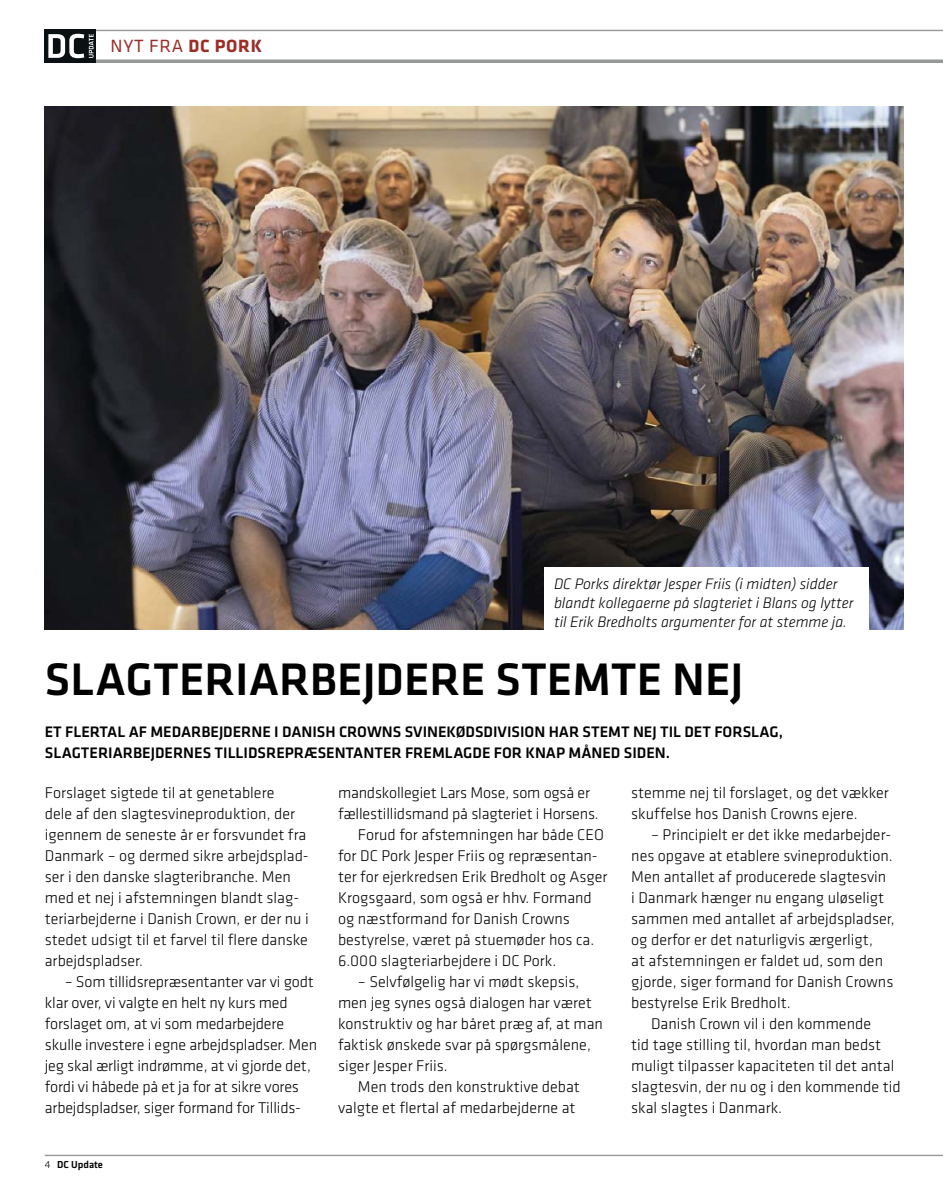
<style>
.page{position:relative;width:943px;height:1191px;background:#fff}
.page>*{position:absolute;margin:0;border:0;box-sizing:border-box;transform-origin:0 0}
.t1{font:500 47.25px "Klavika";color:#000}
.t2{font:18.38px "Klavika";letter-spacing:.04em;color:#9b2f28}
.t3{font:300 16.1px/21px "Klavika";color:#000}
.t4{font:500 15.75px/21px "Klavika";color:#000}
.t5{font:italic 300 15.75px/19.2px "Klavika";color:#000}
.t6{font:500 10.5px "Klavika";color:#000}
.s1{font-weight:700}
.s2{font-weight:300}
</style>
<div class="page">
<hr style="left:45px;top:1154px;width:897px;height:2px;background:#979898">
<hr style="left:45px;top:30px;width:897px;height:1px;background:#979898">
<hr style="left:45px;top:60px;width:897px;height:3px;background:#979898">
<div style="left:45px;top:30px;width:51px;height:33px;background:#0b1013"></div>
<svg style="left:48px;top:34px;width:46px;height:24px"></svg>
<img style="left:45px;top:107px;width:858px;height:522px">
<div style="left:544px;top:567px;width:324px;height:76px;background:#fff"></div>
<p class="t2" style="left:111px;top:38px;width:153px">NYT FRA <span class="s1">DC PORK</span></p>
<p class="t5" style="left:554px;top:575px;width:301px">DC Porks direktør Jesper Friis (i midten) sidder blandt kollegaerne på slagteriet i Blans og lytter til Erik Bredholts argumenter for at stemme ja.</p>
<h1 class="t1" style="left:45px;top:662px;width:700px">SLAGTERIARBEJDERE STEMTE NEJ</h1>
<p class="t4" style="left:45px;top:723px;width:739px">ET FLERTAL AF MEDARBEJDERNE I DANISH CROWNS SVINEKØDSDIVISION HAR STEMT NEJ TIL DET FORSLAG,<br>SLAGTERIARBEJDERNES TILLIDSREPRÆSENTANTER FREMLAGDE FOR KNAP MÅNED SIDEN.</p>
<p class="t3" style="left:45px;top:784px;width:265px">Forslaget sigtede til at genetablere<br>dele af den slagtesvineproduktion, der igennem de seneste år er forsvundet fra Danmark – og dermed sikre arbejdsplad&shy;ser i den danske slagteribranche. Men med et nej i afstemningen blandt slag&shy;teriarbejderne i Danish Crown, er der nu i stedet udsigt til et farvel til flere danske arbejdspladser.</p>
<p class="t3" style="left:45px;top:973px;width:274px;text-indent:20px">– Som tillidsrepræsentanter var vi godt klar over, vi valgte en helt ny kurs med forslaget om, at vi som medarbejdere skulle investere i egne arbejdspladser. Men jeg skal ærligt indrømme, at vi gjorde det, fordi vi håbede på et ja for at sikre vores arbejdspladser, siger formand for Tillids-</p>
<p class="t3" style="left:631px;top:784px;width:259px">stemme nej til forslaget, og det vækker skuffelse hos Danish Crowns ejere.</p>
<p class="t3" style="left:631px;top:826px;width:265px;text-indent:20px">– Principielt er det ikke medarbejder&shy;nes opgave at etablere svineproduktion.<br>Men antallet af producerede slagtesvin<br>i Danmark hænger nu engang uløseligt sammen med antallet af arbejdspladser, og derfor er det naturligvis ærgerligt,<br>at afstemningen er faldet ud, som den gjorde, siger formand for Danish Crowns bestyrelse Erik Bredholt.</p>
<p class="t3" style="left:631px;top:1015px;width:271px;text-indent:20px">Danish Crown vil i den kommende<br>tid tage stilling til, hvordan man bedst muligt tilpasser kapaciteten til det antal slagtesvin, der nu og i den kommende tid skal slagtes i Danmark.</p>
<p class="t3" style="left:338px;top:784px;width:253px">mandskollegiet Lars Mose, som også er</p>
<p class="t3" style="left:338px;top:805px;width:262px">fællestillidsmand på slagteriet i Horsens.</p>
<p class="t3" style="left:358px;top:826px;width:247px">Forud for afstemningen har både CEO</p>
<p class="t3" style="left:338px;top:847px;width:261px">for DC Pork Jesper Friis og repræsentan-</p>
<p class="t3" style="left:338px;top:868px;width:271px">ter for ejerkredsen Erik Bredholt og Asger</p>
<p class="t3" style="left:338px;top:889px;width:255px">Krogsgaard, som også er hhv. Formand</p>
<p class="t3" style="left:338px;top:910px;width:233px">og næstformand for Danish Crowns</p>
<p class="t3" style="left:338px;top:931px;width:258px">bestyrelse, været på stuemøder hos ca.</p>
<p class="t3" style="left:338px;top:952px;width:220px">6.000 slagteriarbejdere i DC Pork.</p>
<p class="t3" style="left:338px;top:973px;width:266px;text-indent:20px">– Selvfølgelig har vi mødt skepsis, men jeg synes også dialogen har været konstruktiv og har båret præg af, at man faktisk ønskede svar på spørgsmålene, siger Jesper Friis.</p>
<p class="t3" style="left:338px;top:1078px;width:243px;text-align:right">Men trods den konstruktive debat valgte et flertal af medarbejderne at</p>
<p class="t6" style="left:45px;top:1160px;width:60px"><span class="s2">4</span> DC Update</p>
</div>
